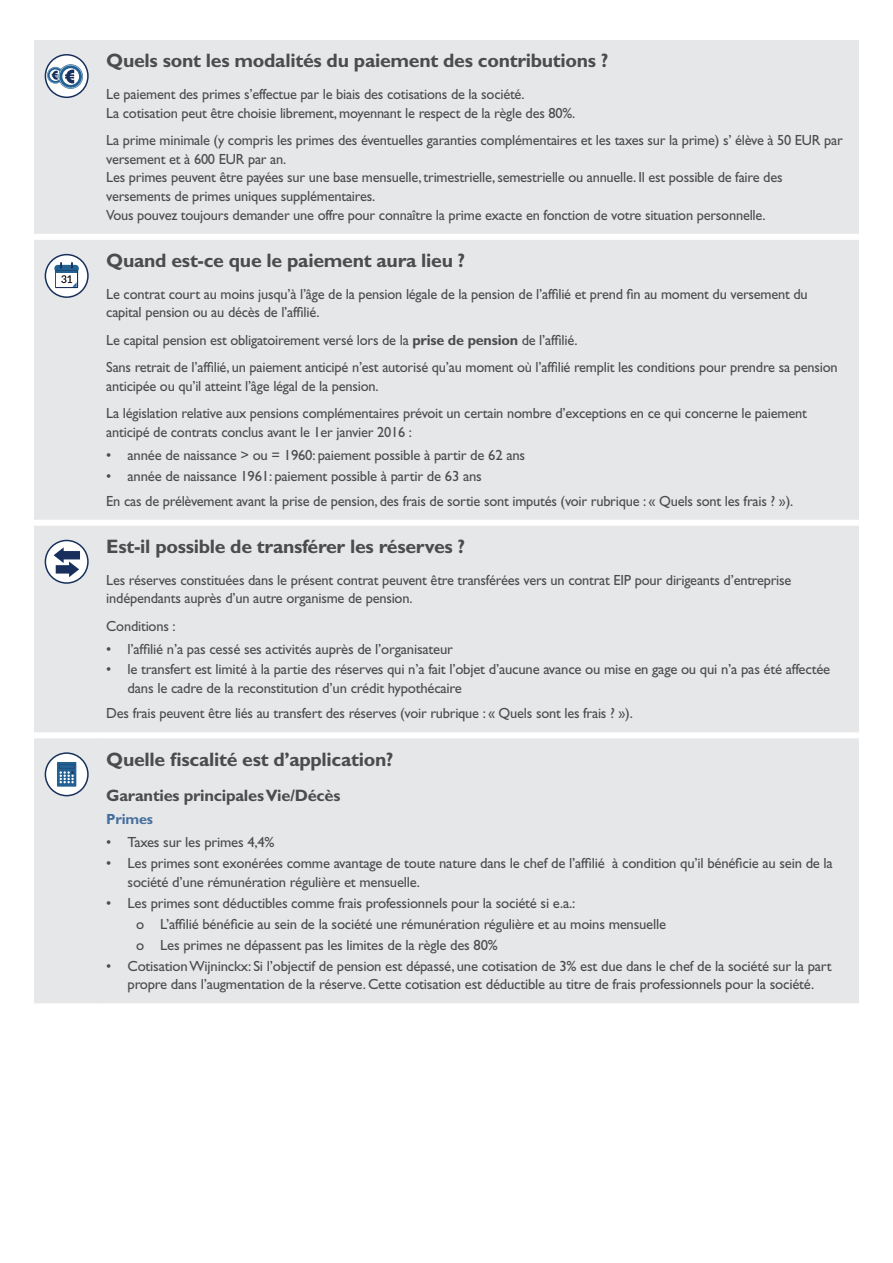
<style>
.page{position:relative;width:893px;height:1263px;background:#fff}
.page>*{position:absolute;margin:0;border:0;box-sizing:border-box;transform-origin:0 0}
.Hoofdtitel{font:700 19.5px "Gill Sans Std";letter-spacing:-.015em;color:#4b4c4d}
.Tussentitel{font:700 16.5px "Gill Sans Std";letter-spacing:-.015em;color:#4b4c4d}
.Broodtekst{font:14.7px/18.8px "Gill Sans Std";letter-spacing:-.015em;color:#4b4c4d}
.Bullets_niveau_1{font:14.7px "Gill Sans Std";letter-spacing:-.015em;color:#4b4c4d}
.Broodtekst-2{font:700 14.7px "Gill Sans Std";letter-spacing:-.015em;color:#456f9d}
.s1{font-weight:700}
</style>
<div class="page">
<div style="left:34px;top:40px;width:825px;height:963px;background:#e6e7e9"></div>
<div style="left:34px;top:234px;width:68px;height:6px;background:#fff"></div>
<div style="left:102px;top:234px;width:757px;height:6px;background:#fff"></div>
<div style="left:34px;top:732px;width:68px;height:6px;background:#fff"></div>
<div style="left:102px;top:732px;width:757px;height:6px;background:#fff"></div>
<div style="left:34px;top:520px;width:68px;height:6px;background:#fff"></div>
<div style="left:102px;top:520px;width:757px;height:6px;background:#fff"></div>
<svg style="left:45px;top:54px;width:44px;height:44px"></svg>
<svg style="left:45px;top:254px;width:44px;height:44px"></svg>
<svg style="left:45px;top:540px;width:44px;height:44px"></svg>
<svg style="left:45px;top:752px;width:44px;height:44px"></svg>
<p class="Hoofdtitel" style="left:106px;top:49px;width:504px">Quels sont les modalités du paiement des contributions ?</p>
<p class="Broodtekst" style="left:106px;top:85px;width:470px">Le paiement des primes s’effectue par le biais des cotisations de la société.<br>La cotisation peut être choisie librement, moyennant le respect de la règle des 80%.</p>
<p class="Broodtekst" style="left:106px;top:131px;width:738px">La prime minimale (y compris les primes des éventuelles garanties complémentaires et les taxes sur la prime) s’ élève à 50 EUR par versement et à 600 EUR par an.<br>Les primes peuvent être payées sur une base mensuelle, trimestrielle, semestrielle ou annuelle. Il est possible de faire des versements de primes uniques supplémentaires.<br>Vous pouvez toujours demander une offre pour connaître la prime exacte en fonction de votre situation personnelle.</p>
<p class="Hoofdtitel" style="left:106px;top:249px;width:360px">Quand est-ce que le paiement aura lieu ?</p>
<p class="Broodtekst" style="left:106px;top:284px;width:703px">Le contrat court au moins jusqu’à l’âge de la pension légale de la pension de l’affilié et prend fin au moment du versement du capital pension ou au décès de l’affilié.</p>
<p class="Broodtekst" style="left:106px;top:330px;width:473px">Le capital pension est obligatoirement versé lors de la <span class="s1">prise de pension</span> de l’affilié.</p>
<p class="Broodtekst" style="left:106px;top:358px;width:733px">Sans retrait de l’affilié, un paiement anticipé n’est autorisé qu’au moment où l’affilié remplit les conditions pour prendre sa pension anticipée ou qu’il atteint l’âge légal de la pension.</p>
<p class="Broodtekst" style="left:106px;top:404px;width:702px">La législation relative aux pensions complémentaires prévoit un certain nombre d’exceptions en ce qui concerne le paiement anticipé de contrats conclus avant le 1er janvier 2016 :</p>
<p class="Broodtekst" style="left:106px;top:445px;width:420px">• année de naissance &gt; ou = 1960: paiement possible à partir de 62 ans</p>
<p class="Broodtekst" style="left:106px;top:466px;width:377px">• année de naissance 1961: paiement possible à partir de 63 ans</p>
<p class="Broodtekst" style="left:106px;top:491px;width:688px">En cas de prélèvement avant la prise de pension, des frais de sortie sont imputés (voir rubrique : « Quels sont les frais ? »).</p>
<p class="Hoofdtitel" style="left:106px;top:535px;width:360px">Est-il possible de transférer les réserves ?</p>
<p class="Broodtekst" style="left:106px;top:570px;width:687px">Les réserves constituées dans le présent contrat peuvent être transférées vers un contrat EIP pour dirigeants d’entreprise indépendants auprès d’un autre organisme de pension.</p>
<p class="Broodtekst" style="left:106px;top:616px;width:71px">Conditions :</p>
<p class="Broodtekst" style="left:106px;top:639px;width:348px">• l’affilié n’a pas cessé ses activités auprès de l’organisateur</p>
<p class="Broodtekst" style="left:128px;top:660px;width:704px;text-indent:-21px">• le transfert est limité à la partie des réserves qui n’a fait l’objet d’aucune avance ou mise en gage ou qui n’a pas été affectée dans le cadre de la reconstitution d’un crédit hypothécaire</p>
<p class="Broodtekst" style="left:106px;top:704px;width:528px">Des frais peuvent être liés au transfert des réserves (voir rubrique : « Quels sont les frais ? »).</p>
<p class="Hoofdtitel" style="left:106px;top:747px;width:289px">Quelle fiscalité est d’application?</p>
<p class="Tussentitel" style="left:106px;top:786px;width:236px">Garanties principales Vie/Décès</p>
<p class="Broodtekst-2" style="left:106px;top:811px;width:48px">Primes</p>
<p class="Broodtekst" style="left:106px;top:833px;width:170px">• Taxes sur les primes 4,4%</p>
<p class="Broodtekst" style="left:128px;top:854px;width:707px;text-indent:-21px">• Les primes sont exonérées comme avantage de toute nature dans le chef de l’affilié à condition qu’il bénéficie au sein de la société d’une rémunération régulière et mensuelle.</p>
<p class="Broodtekst" style="left:106px;top:894px;width:470px">• Les primes sont déductibles comme frais professionnels pour la société si e.a.:</p>
<p class="Bullets_niveau_1" style="left:136px;top:915px;width:532px">o L’affilié bénéficie au sein de la société une rémunération régulière et au moins mensuelle</p>
<p class="Bullets_niveau_1" style="left:136px;top:936px;width:363px">o Les primes ne dépassent pas les limites de la règle des 80%</p>
<p class="Broodtekst" style="left:106px;top:956px;width:727px;text-align:center">• Cotisation Wijninckx: Si l’objectif de pension est dépassé, une cotisation de 3% est due dans le chef de la société sur la part propre dans l’augmentation de la réserve. Cette cotisation est déductible au titre de frais professionnels pour la société.</p>
</div>
